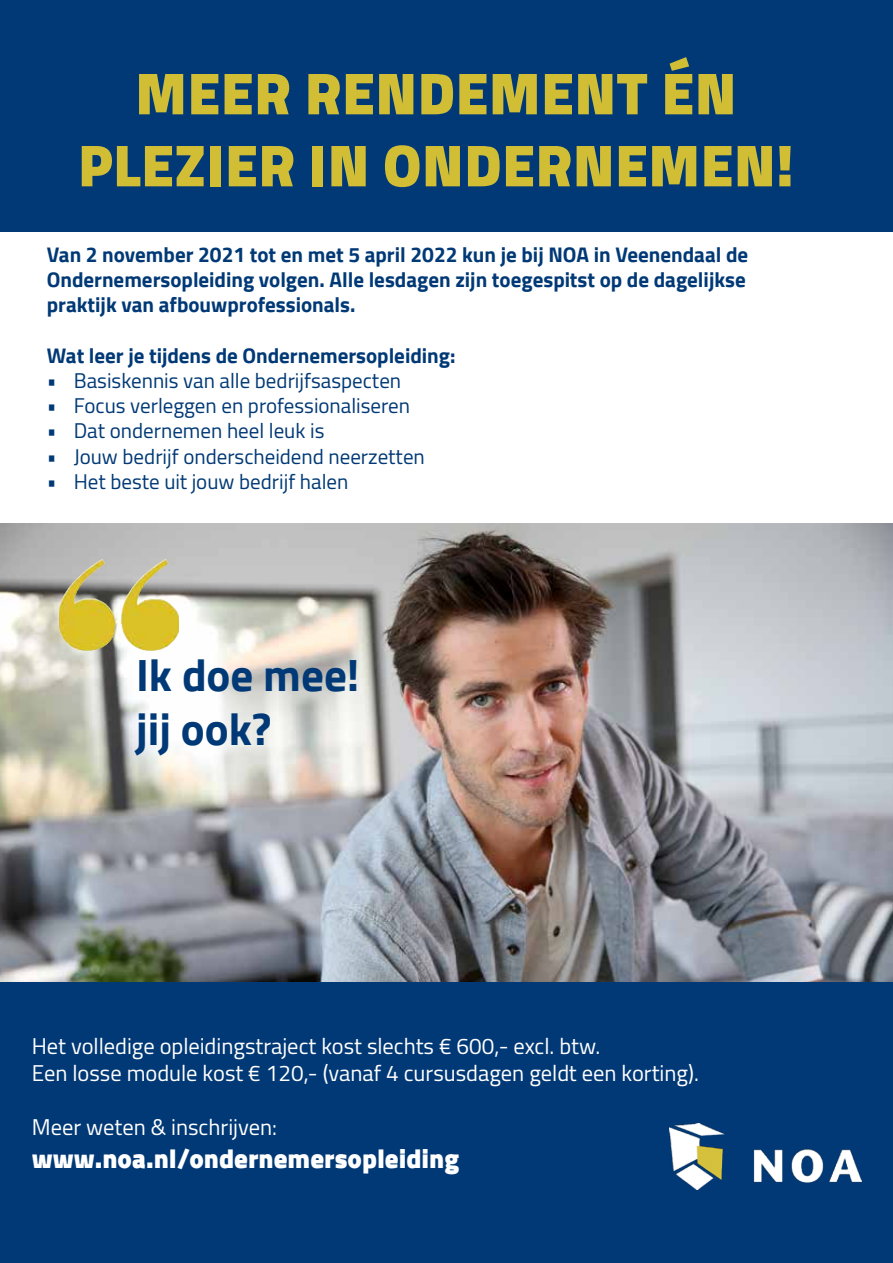
<style>
.page{position:relative;width:893px;height:1263px;background:#fff}
.page>*{position:absolute;margin:0;border:0;box-sizing:border-box;transform-origin:0 0}
.t1{font:900 60px/72px "Cairo";color:#d1be35;text-align:center}
.t2{font:700 45px/54px "Cairo";color:#003976}
.t3{font:900 27px "Cairo";color:#fff}
.t4{font:22.5px/27px "Cairo";color:#fff}
.t5{font:700 21px/25.2px "Cairo";color:#003976;text-align:justify}
.t6{font:21px "Cairo";color:#003976}
</style>
<div class="page">
<div style="left:0;top:36px;width:893px;height:195px;background:#003976"></div>
<img style="left:0;top:524px;width:893px;height:458px">
<div style="left:0;top:982px;width:893px;height:245px;background:#003976"></div>
<img style="left:60px;top:546px;width:119px;height:129px">
<img style="left:670px;top:1123px;width:191px;height:66px">
<div style="left:0;top:0;width:893px;height:42px;background:#003976"></div>
<div style="left:0;top:1214px;width:893px;height:49px;background:#003976"></div>
<h1 class="t1" style="left:78px;top:58px;width:718px">MEER RENDEMENT ÉN<br>PLEZIER IN ONDERNEMEN!</h1>
<p class="t5" style="left:47px;top:242px;width:703px">Van 2 november 2021 tot en met 5 april 2022 kun je bij NOA in Veenendaal de Ondernemersopleiding volgen. Alle lesdagen zijn toegespitst op de dagelijkse praktijk van afbouwprofessionals.</p>
<p class="t5" style="left:47px;top:343px;width:410px">Wat leer je tijdens de Ondernemersopleiding:</p>
<p class="t6" style="left:47px;top:363px;width:356px">• Basiskennis van alle bedrijfsaspecten</p>
<p class="t6" style="left:47px;top:388px;width:365px">• Focus verleggen en professionaliseren</p>
<p class="t6" style="left:47px;top:413px;width:279px">• Dat ondernemen heel leuk is</p>
<p class="t6" style="left:47px;top:439px;width:380px">• Jouw bedrijf onderscheidend neerzetten</p>
<p class="t6" style="left:47px;top:464px;width:303px">• Het beste uit jouw bedrijf halen</p>
<h2 class="t2" style="left:136px;top:648px;width:225px">Ik doe mee! jij ook?</h2>
<p class="t4" style="left:32px;top:1033px;width:668px">Het volledige opleidingstraject kost slechts € 600,- excl. btw.<br>Een losse module kost € 120,- (vanaf 4 cursusdagen geldt een korting).</p>
<p class="t4" style="left:32px;top:1114px;width:247px">Meer weten &amp; inschrijven:</p>
<p class="t3" style="left:32px;top:1142px;width:429px">www.noa.nl/ondernemersopleiding</p>
</div>
